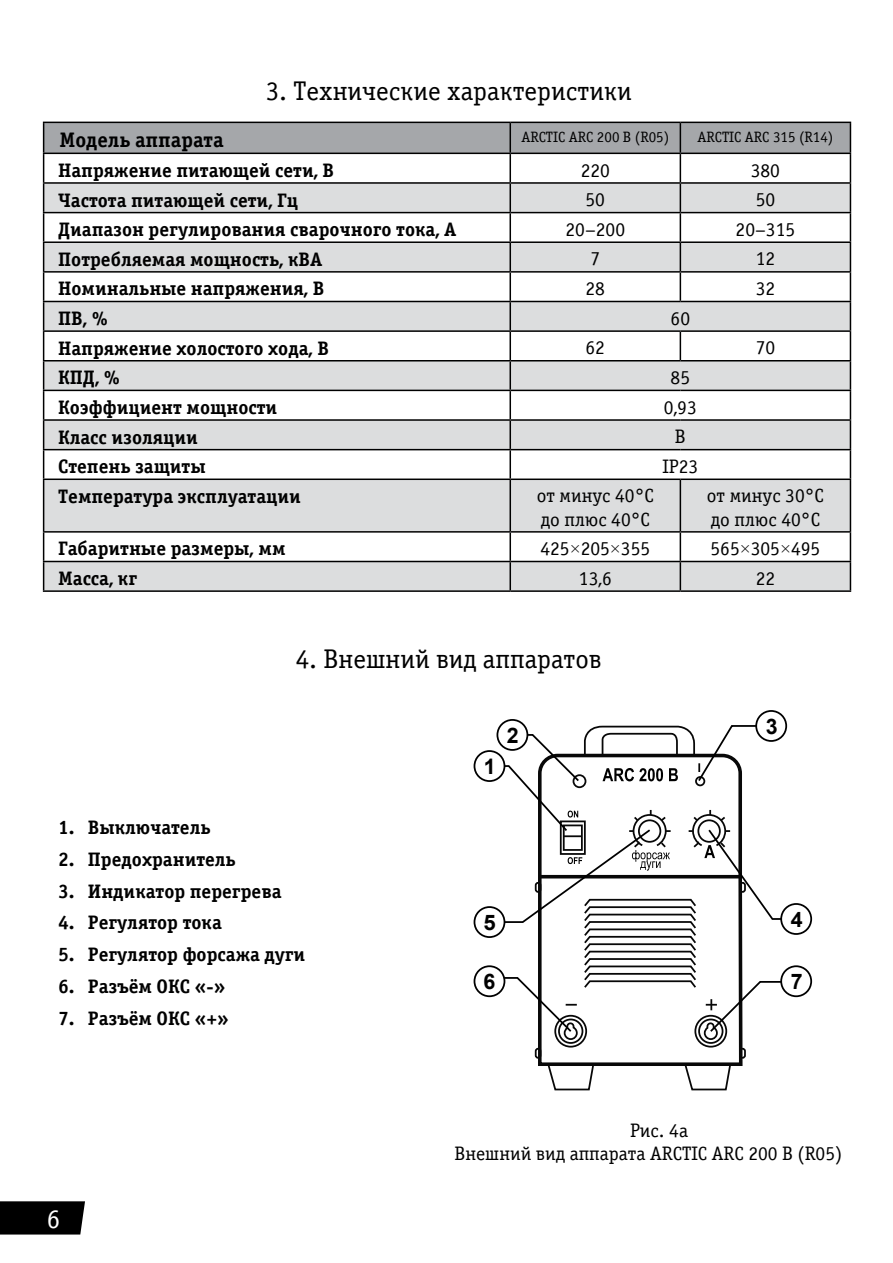
<style>
.page{position:relative;width:893px;height:1263px;background:#fff}
.page>*{position:absolute;margin:0;border:0;box-sizing:border-box;transform-origin:0 0}
.t1{font:27px "Officina Serif CTT";color:#000}
.t2{font:27px "Officina Serif CTT";color:#fff}
.t3{font:700 21.45px "Arial";color:#000}
.t4{font:700 21px "Officina Serif CTT";color:#000}
.t5{font:700 19.5px "Officina Serif CTT";color:#000}
.t6{font:19.5px/23.4px "Officina Serif CTT";color:#000}
.t7{font:15px "Officina Serif CTT";color:#000}
.s1{font-family:"Times New Roman"}
</style>
<div class="page">
<div style="left:0;top:1201px;width:85px;height:33px;background:#000"></div>
<svg style="left:44px;top:480px;width:806px;height:110px;fill:#dcddde"></svg>
<svg style="left:43px;top:122px;width:808px;height:356px"></svg>
<hr style="left:43px;top:478px;width:467px;height:2px;background:#000">
<hr style="left:43px;top:480px;width:1px;height:51px;background:#000">
<hr style="left:510px;top:478px;width:170px;height:2px;background:#000">
<hr style="left:509px;top:480px;width:2px;height:51px;background:#000">
<hr style="left:680px;top:478px;width:171px;height:2px;background:#000">
<hr style="left:680px;top:480px;width:1px;height:51px;background:#000">
<hr style="left:850px;top:480px;width:1px;height:51px;background:#000">
<hr style="left:43px;top:531px;width:467px;height:2px;background:#000">
<hr style="left:510px;top:531px;width:170px;height:2px;background:#000">
<hr style="left:509px;top:533px;width:2px;height:28px;background:#000">
<hr style="left:680px;top:531px;width:171px;height:2px;background:#000">
<hr style="left:43px;top:561px;width:467px;height:1px;background:#000">
<svg style="left:43px;top:533px;width:1px;height:57px"></svg>
<hr style="left:510px;top:561px;width:170px;height:1px;background:#000">
<hr style="left:509px;top:562px;width:2px;height:28px;background:#000">
<hr style="left:680px;top:561px;width:171px;height:1px;background:#000">
<svg style="left:680px;top:533px;width:1px;height:57px"></svg>
<svg style="left:850px;top:533px;width:1px;height:57px"></svg>
<hr style="left:43px;top:590px;width:467px;height:2px;background:#000">
<hr style="left:510px;top:590px;width:170px;height:2px;background:#000">
<hr style="left:680px;top:590px;width:171px;height:2px;background:#000">
<svg style="left:537px;top:1041px;width:207px;height:25px"></svg>
<div style="left:554px;top:1015px;width:33px;height:32px;border:2px solid #080808;border-radius:50%"></div>
<div style="left:558px;top:1018px;width:25px;height:26px;border:2px solid #080808;border-radius:50%"></div>
<div style="left:694px;top:1015px;width:33px;height:32px;border:2px solid #080808;border-radius:50%"></div>
<div style="left:698px;top:1018px;width:25px;height:26px;border:2px solid #080808;border-radius:50%"></div>
<svg style="left:546px;top:1062px;width:49px;height:29px"></svg>
<svg style="left:683px;top:1062px;width:49px;height:29px"></svg>
<div style="left:535px;top:1048px;width:6px;height:11px;border:2px solid #080808;border-radius:2px"></div>
<div style="left:739px;top:1048px;width:7px;height:11px;border:2px solid #080808;border-radius:2px"></div>
<svg style="left:477px;top:724px;width:315px;height:317px"></svg>
<div style="left:474px;top:751px;width:30px;height:30px;background:#fff;border-radius:50%"></div>
<div style="left:474px;top:750px;width:31px;height:32px;border:2px solid #000;border-radius:50%"></div>
<div style="left:497px;top:720px;width:30px;height:30px;background:#fff;border-radius:50%"></div>
<div style="left:496px;top:719px;width:32px;height:32px;border:2px solid #000;border-radius:50%"></div>
<div style="left:756px;top:711px;width:30px;height:30px;background:#fff;border-radius:50%"></div>
<div style="left:755px;top:710px;width:32px;height:32px;border:2px solid #000;border-radius:50%"></div>
<div style="left:781px;top:904px;width:30px;height:30px;background:#fff;border-radius:50%"></div>
<div style="left:780px;top:903px;width:32px;height:32px;border:2px solid #000;border-radius:50%"></div>
<div style="left:781px;top:966px;width:30px;height:30px;background:#fff;border-radius:50%"></div>
<div style="left:780px;top:965px;width:32px;height:32px;border:2px solid #000;border-radius:50%"></div>
<div style="left:474px;top:966px;width:30px;height:30px;background:#fff;border-radius:50%"></div>
<div style="left:474px;top:965px;width:31px;height:32px;border:2px solid #000;border-radius:50%"></div>
<div style="left:474px;top:907px;width:30px;height:30px;background:#fff;border-radius:50%"></div>
<div style="left:474px;top:906px;width:31px;height:32px;border:2px solid #000;border-radius:50%"></div>
<div style="left:711px;top:772px;width:19px;height:26px;background:#fff"></div>
<h1 class="t1" style="left:266px;top:77px;width:367px">3. Технические характеристики</h1>
<p class="t4" style="left:59px;top:128px;width:166px">Модель аппарата</p>
<p class="t7" style="left:521px;top:128px;width:149px">ARCTIC ARC 200 B (R05)</p>
<p class="t7" style="left:697px;top:128px;width:138px">ARCTIC ARC 315 (R14)</p>
<p class="t5" style="left:58px;top:159px;width:278px">Напряжение питающей сети, В</p>
<p class="t6" style="left:581px;top:159px;width:31px">220</p>
<p class="t6" style="left:751px;top:159px;width:31px">380</p>
<p class="t5" style="left:58px;top:189px;width:242px">Частота питающей сети, Гц</p>
<p class="t6" style="left:586px;top:188px;width:21px">50</p>
<p class="t6" style="left:756px;top:188px;width:21px">50</p>
<p class="t5" style="left:58px;top:219px;width:400px">Диапазон регулирования сварочного тока, А</p>
<p class="t6" style="left:565px;top:218px;width:61px">20–200</p>
<p class="t6" style="left:736px;top:218px;width:61px">20–315</p>
<p class="t5" style="left:58px;top:248px;width:266px">Потребляемая мощность, кВА</p>
<p class="t6" style="left:590px;top:248px;width:11px">7</p>
<p class="t6" style="left:756px;top:248px;width:21px">12</p>
<p class="t5" style="left:58px;top:278px;width:268px">Номинальные напряжения, В</p>
<p class="t6" style="left:586px;top:277px;width:21px">28</p>
<p class="t6" style="left:756px;top:277px;width:21px">32</p>
<p class="t5" style="left:58px;top:307px;width:51px">ПВ, %</p>
<p class="t6" style="left:671px;top:307px;width:21px">60</p>
<p class="t5" style="left:58px;top:337px;width:272px">Напряжение холостого хода, В</p>
<p class="t6" style="left:586px;top:336px;width:21px">62</p>
<p class="t6" style="left:756px;top:336px;width:21px">70</p>
<p class="t5" style="left:58px;top:367px;width:64px">КПД, %</p>
<p class="t6" style="left:671px;top:366px;width:21px">85</p>
<p class="t5" style="left:58px;top:396px;width:221px">Коэффициент мощности</p>
<p class="t6" style="left:664px;top:396px;width:34px">0,93</p>
<p class="t5" style="left:58px;top:426px;width:141px">Класс изоляции</p>
<p class="t6" style="left:675px;top:425px;width:12px">В</p>
<p class="t5" style="left:58px;top:456px;width:149px">Степень защиты</p>
<p class="t6" style="left:662px;top:455px;width:37px">IP23</p>
<p class="t5" style="left:58px;top:485px;width:244px">Температура эксплуатации</p>
<p class="t6" style="left:537px;top:484px;width:119px">от минус 40°С до плюс 40°С</p>
<p class="t6" style="left:707px;top:484px;width:119px">от минус 30°С до плюс 40°С</p>
<p class="t5" style="left:58px;top:538px;width:229px">Габаритные размеры, мм</p>
<p class="t6" style="left:540px;top:537px;width:111px">425<span class="s1">×</span>205<span class="s1">×</span>355</p>
<p class="t6" style="left:711px;top:537px;width:111px">565<span class="s1">×</span>305<span class="s1">×</span>495</p>
<p class="t5" style="left:58px;top:567px;width:80px">Масса, кг</p>
<p class="t6" style="left:579px;top:567px;width:34px">13,6</p>
<p class="t6" style="left:756px;top:567px;width:21px">22</p>
<h1 class="t1" style="left:296px;top:644px;width:308px">4. Внешний вид аппаратов</h1>
<p class="t3" style="left:484px;top:752px;width:13px">1</p>
<p class="t3" style="left:507px;top:721px;width:13px">2</p>
<p class="t3" style="left:766px;top:712px;width:13px">3</p>
<p class="t5" style="left:58px;top:816px;width:154px">1. Выключатель</p>
<p class="t5" style="left:58px;top:848px;width:179px">2. Предохранитель</p>
<p class="t5" style="left:58px;top:880px;width:225px">3. Индикатор перегрева</p>
<p class="t5" style="left:58px;top:912px;width:165px">4. Регулятор тока</p>
<p class="t5" style="left:58px;top:944px;width:249px">5. Регулятор форсажа дуги</p>
<p class="t5" style="left:58px;top:976px;width:169px">6. Разъём ОКС «-»</p>
<p class="t5" style="left:58px;top:1007px;width:172px">7. Разъём ОКС «+»</p>
<h1 class="t2" style="left:47px;top:1204px;width:15px">6</h1>
<p class="t3" style="left:483px;top:908px;width:14px">5</p>
<p class="t3" style="left:791px;top:905px;width:13px">4</p>
<p class="t3" style="left:483px;top:967px;width:13px">6</p>
<p class="t3" style="left:791px;top:967px;width:13px">7</p>
<p class="t6" style="left:455px;top:1119px;width:389px;text-indent:176px">Рис. 4а<br>Внешний вид аппарата ARCTIC ARC 200 B (R05)</p>
</div>
